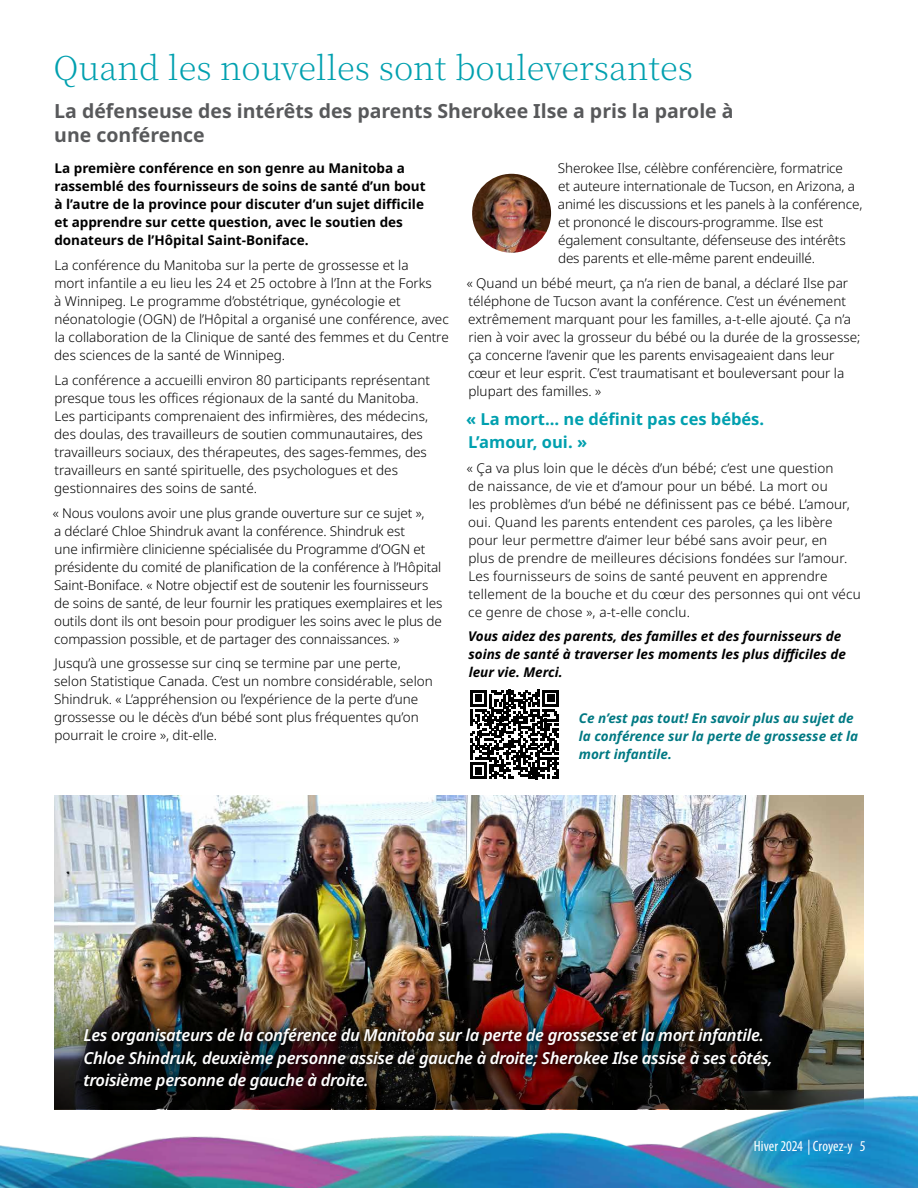
<style>
.page{position:relative;width:918px;height:1188px;background:#fff}
.page>*{position:absolute;margin:0;border:0;box-sizing:border-box;transform-origin:0 0}
.t1{font:200 33px "Noto Serif JP";color:#00a0af}
.t2{font:700 19.5px/24px "Noto Sans";color:#58595b}
.t3{font:italic 600 16.5px/22.5px "Noto Sans";letter-spacing:-.02em;color:#fff}
.t4{font:700 16.5px/22.5px "Noto Sans";color:#00a0af}
.t5{font:condensed 15px "Myriad Pro";color:#fff}
.t6{font:300 13.5px/18px "Noto Sans";color:#000}
.t7{font:700 13.5px/18px "Noto Sans";color:#000}
.t8{font:italic 700 13.5px/18px "Noto Sans";color:#000}
.t9{font:italic 700 13.5px/18px "Noto Sans";color:#007983}
</style>
<div class="page">
<img style="left:54px;top:796px;width:810px;height:158px">
<img style="left:54px;top:954px;width:810px;height:102px">
<img style="left:0;top:1056px;width:918px;height:132px">
<div style="left:70px;top:1014px;width:715px;height:90px;background:#000;opacity:.9"></div>
<img style="left:472px;top:174px;width:79px;height:79px;border-radius:39px">
<svg style="left:470px;top:690px;width:89px;height:89px"></svg>
<h1 class="t1" style="left:53px;top:50px;width:641px">Quand les nouvelles sont bouleversantes</h1>
<h2 class="t2" style="left:54px;top:99px;width:681px">La défenseuse des intérêts des parents Sherokee Ilse a pris la parole à une conférence</h2>
<p class="t7" style="left:54px;top:160px;width:373px">La première conférence en son genre au Manitoba a rassemblé des fournisseurs de soins de santé d’un bout à l’autre de la province pour discuter d’un sujet difficile et apprendre sur cette question, avec le soutien des donateurs de l’Hôpital Saint-Boniface.</p>
<p class="t6" style="left:54px;top:257px;width:396px">La conférence du Manitoba sur la perte de grossesse et la<br>mort infantile a eu lieu les 24 et 25 octobre à l’Inn at the Forks<br>à Winnipeg. Le programme d’obstétrique, gynécologie et néonatologie (OGN) de l’Hôpital a organisé une conférence, avec la collaboration de la Clinique de santé des femmes et du Centre des sciences de la santé de Winnipeg.</p>
<p class="t6" style="left:54px;top:371px;width:377px">La conférence a accueilli environ 80 participants représentant presque tous les offices régionaux de la santé du Manitoba.<br>Les participants comprenaient des infirmières, des médecins, des doulas, des travailleurs de soutien communautaires, des travailleurs sociaux, des thérapeutes, des sages-femmes, des travailleurs en santé spirituelle, des psychologues et des gestionnaires des soins de santé.</p>
<p class="t6" style="left:53px;top:504px;width:391px">« Nous voulons avoir une plus grande ouverture sur ce sujet »,<br>a déclaré Chloe Shindruk avant la conférence. Shindruk est<br>une infirmière clinicienne spécialisée du Programme d’OGN et présidente du comité de planification de la conférence à l’Hôpital Saint-Boniface. « Notre objectif est de soutenir les fournisseurs de soins de santé, de leur fournir les pratiques exemplaires et les outils dont ils ont besoin pour prodiguer les soins avec le plus de compassion possible, et de partager des connaissances. »</p>
<p class="t6" style="left:54px;top:655px;width:380px">Jusqu’à une grossesse sur cinq se termine par une perte, selon Statistique Canada. C’est un nombre considérable, selon Shindruk. « L’appréhension ou l’expérience de la perte d’une grossesse ou le décès d’un bébé sont plus fréquentes qu’on pourrait le croire », dit-elle.</p>
<p class="t6" style="left:558px;top:160px;width:306px">Sherokee Ilse, célèbre conférencière, formatrice<br>et auteure internationale de Tucson, en Arizona, a animé les discussions et les panels à la conférence, et prononcé le discours-programme. Ilse est également consultante, défenseuse des intérêts des parents et elle-même parent endeuillé.</p>
<p class="t6" style="left:467px;top:274px;width:395px">« Quand un bébé meurt, ça n’a rien de banal, a déclaré Ilse par téléphone de Tucson avant la conférence. C’est un événement extrêmement marquant pour les familles, a-t-elle ajouté. Ça n’a rien à voir avec la grosseur du bébé ou la durée de la grossesse; ça concerne l’avenir que les parents envisageaient dans leur cœur et leur esprit. C’est traumatisant et bouleversant pour la plupart des familles. »</p>
<p class="t4" style="left:466px;top:409px;width:300px">« La mort… ne définit pas ces bébés.<br>L’amour, oui. »</p>
<p class="t6" style="left:467px;top:459px;width:396px">« Ça va plus loin que le décès d’un bébé; c’est une question<br>de naissance, de vie et d’amour pour un bébé. La mort ou<br>les problèmes d’un bébé ne définissent pas ce bébé. L’amour, oui. Quand les parents entendent ces paroles, ça les libère pour leur permettre d’aimer leur bébé sans avoir peur, en<br>plus de prendre de meilleures décisions fondées sur l’amour.<br>Les fournisseurs de soins de santé peuvent en apprendre tellement de la bouche et du cœur des personnes qui ont vécu ce genre de chose », a-t-elle conclu.</p>
<p class="t8" style="left:468px;top:628px;width:379px">Vous aidez des parents, des familles et des fournisseurs de soins de santé à traverser les moments les plus difficiles de leur vie. Merci.</p>
<p class="t9" style="left:579px;top:709px;width:281px">Ce n’est pas tout! En savoir plus au sujet de la conférence sur la perte de grossesse et la mort infantile.</p>
<p class="t3" style="left:83px;top:1024px;width:691px">Les organisateurs de la conférence du Manitoba sur la perte de grossesse et la mort infantile.<br>Chloe Shindruk, deuxième personne assise de gauche à droite; Sherokee Ilse assise à ses côtés, troisième personne de gauche à droite.</p>
<p class="t5" style="left:754px;top:1137px;width:113px">Hiver 2024 | Croyez-y 5</p>
</div>
